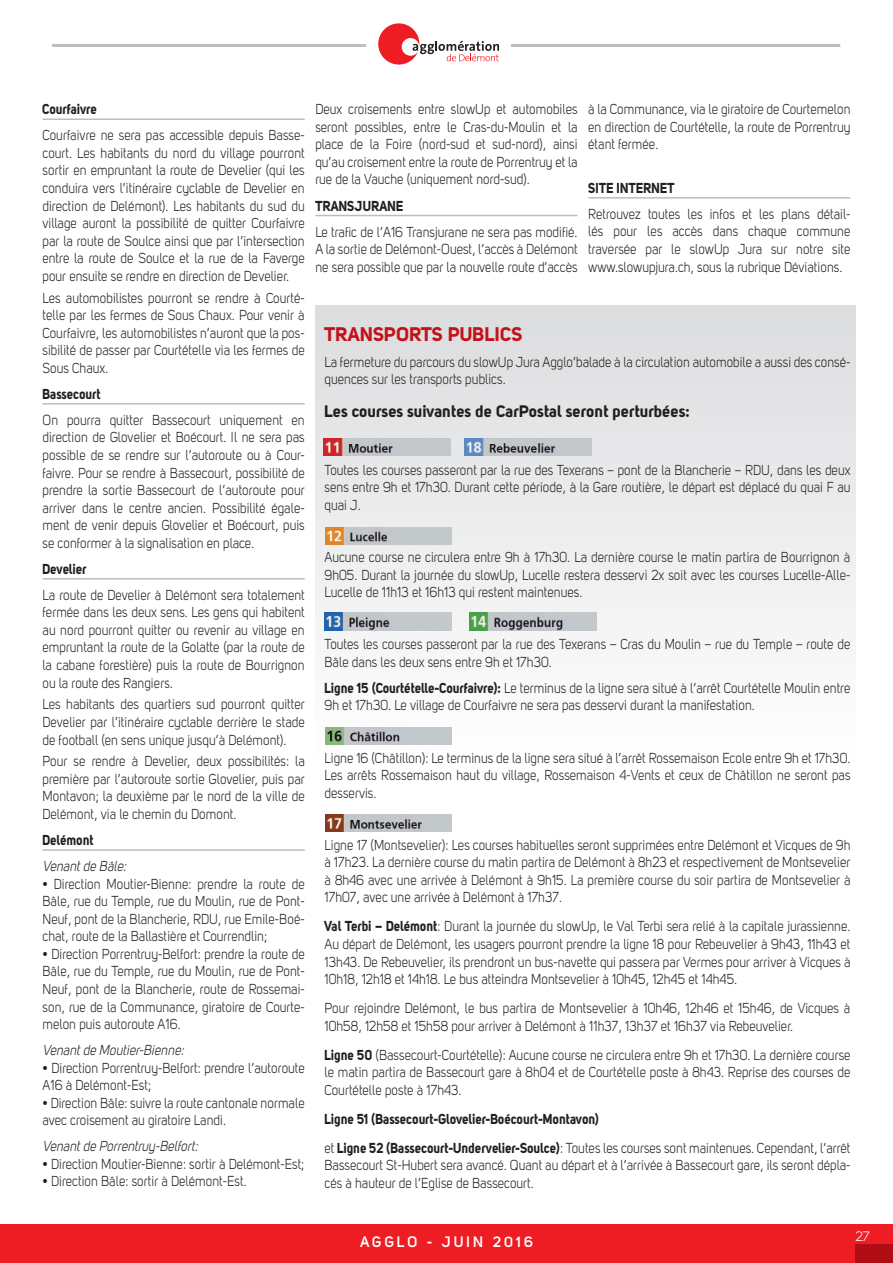
<style>
.page{position:relative;width:893px;height:1263px;background:#fff}
.page>*{position:absolute;margin:0;border:0;box-sizing:border-box;transform-origin:0 0}
.OFF-Sous-titre{font:19.5px "Uni Sans Bold";letter-spacing:-.005em;color:#c4121a}
.OFF-Sous-titre-2{font:16.5px "Uni Sans Bold";letter-spacing:.005em;color:#231f20}
.Sous-titre_Myriad{font:700 15px "Uni Sans Semi";letter-spacing:.185em;color:#fff}
.OFF-TXT_BASE{font:14.25px/17.5px "Uni Sans Book";letter-spacing:.005em;color:#231f20;text-align:justify;scale:.9 1}
.OFF-TXT_BASE-2{font:14.25px "Uni Sans Bold";letter-spacing:.005em;color:#231f20;scale:.9 1}
.OFF-TXT_BASE-3{font:italic 14.25px "Uni Sans Book";color:#231f20;scale:.9 1}
.t1{font:13.5px "Uni Sans Book";color:#fff}
.s1{font-family:"Uni Sans Bold"}
</style>
<div class="page">
<div style="left:315px;top:305px;width:541px;height:890px;background:linear-gradient(to bottom,#e3e4e6,#fff)"></div>
<div style="left:0;top:1225px;width:893px;height:38px;background:#ee1d23"></div>
<div style="left:856px;top:1244px;width:37px;height:19px;background:#b00d15"></div>
<svg style="left:378px;top:23px;width:121px;height:42px"></svg>
<hr style="left:52px;top:44px;width:314px;height:3px;background:#bcbdc0">
<hr style="left:511px;top:44px;width:329px;height:3px;background:#bcbdc0">
<img style="left:325px;top:528px;width:127px;height:17px">
<img style="left:325px;top:613px;width:126px;height:17px">
<img style="left:470px;top:613px;width:126px;height:17px">
<img style="left:325px;top:727px;width:127px;height:18px">
<img style="left:325px;top:815px;width:127px;height:17px">
<hr style="left:43px;top:118px;width:262px;height:2px;background:#bcbdc0">
<hr style="left:43px;top:403px;width:262px;height:1px;background:#bcbdc0">
<hr style="left:43px;top:578px;width:262px;height:1px;background:#bcbdc0">
<hr style="left:43px;top:849px;width:262px;height:2px;background:#bcbdc0">
<hr style="left:315px;top:215px;width:263px;height:1px;background:#bcbdc0">
<hr style="left:588px;top:197px;width:262px;height:2px;background:#bcbdc0">
<img style="left:324px;top:438px;width:127px;height:18px">
<img style="left:465px;top:438px;width:126px;height:18px">
<p class="OFF-TXT_BASE-2" style="left:43px;top:100px;width:62px">Courfaivre</p>
<p class="OFF-TXT_BASE" style="left:43px;top:127px;width:293px">Courfaivre ne sera pas accessible depuis Basse&shy;court. Les habitants du nord du village pourront sortir en empruntant la route de Develier (qui les conduira vers l’itinéraire cyclable de Develier en direction de Delémont). Les habitants du sud du village auront la possibilité de quitter Courfaivre par la route de Soulce ainsi que par l’intersection entre la route de Soulce et la rue de la Faverge pour ensuite se rendre en direction de Develier.</p>
<p class="OFF-TXT_BASE" style="left:43px;top:289px;width:293px">Les automobilistes pourront se rendre à Courté&shy;telle par les fermes de Sous Chaux. Pour venir à Courfaivre, les automobilistes n’auront que la pos&shy;sibilité de passer par Courtételle via les fermes de Sous Chaux.</p>
<p class="OFF-TXT_BASE-2" style="left:43px;top:385px;width:66px">Bassecourt</p>
<p class="OFF-TXT_BASE" style="left:43px;top:411px;width:293px">On pourra quitter Bassecourt uniquement en direction de Glovelier et Boécourt. Il ne sera pas possible de se rendre sur l’autoroute ou à Cour&shy;faivre. Pour se rendre à Bassecourt, possibilité de prendre la sortie Bassecourt de l’autoroute pour arriver dans le centre ancien. Possibilité égale&shy;ment de venir depuis Glovelier et Boécourt, puis se conformer à la signalisation en place.</p>
<p class="OFF-TXT_BASE-2" style="left:43px;top:560px;width:51px">Develier</p>
<p class="OFF-TXT_BASE" style="left:43px;top:586px;width:293px">La route de Develier à Delémont sera totalement fermée dans les deux sens. Les gens qui habitent au nord pourront quitter ou revenir au village en empruntant la route de la Golatte (par la route de la cabane forestière) puis la route de Bourrignon ou la route des Rangiers.</p>
<p class="OFF-TXT_BASE" style="left:43px;top:696px;width:293px">Les habitants des quartiers sud pourront quitter Develier par l’itinéraire cyclable derrière le stade de football (en sens unique jusqu’à Delémont).</p>
<p class="OFF-TXT_BASE" style="left:43px;top:752px;width:293px">Pour se rendre à Develier, deux possibilités: la première par l’autoroute sortie Glovelier, puis par Montavon; la deuxième par le nord de la ville de Delémont, via le chemin du Domont.</p>
<p class="OFF-TXT_BASE-2" style="left:43px;top:831px;width:59px">Delémont</p>
<p class="OFF-TXT_BASE-3" style="left:43px;top:858px;width:98px">Venantde Bâle:</p>
<p class="OFF-TXT_BASE" style="left:43px;top:875px;width:293px">• Direction Moutier-Bienne: prendre la route de Bâle, rue du Temple, rue du Moulin, rue de Pont-Neuf, pont de la Blancherie, RDU, rue Emile-Boé&shy;chat, route de la Ballastière et Courrendlin;</p>
<p class="OFF-TXT_BASE" style="left:43px;top:945px;width:293px">• Direction Porrentruy-Belfort: prendre la route de Bâle, rue du Temple, rue du Moulin, rue de Pont-Neuf, pont de la Blancherie, route de Rossemai&shy;son, rue de la Communance, giratoire de Courte&shy;melon puis autoroute A16.</p>
<p class="OFF-TXT_BASE-3" style="left:43px;top:1042px;width:162px">Venantde Moutier-Bienne:</p>
<p class="OFF-TXT_BASE" style="left:43px;top:1059px;width:293px">• Direction Porrentruy-Belfort: prendre l’autoroute<br>A16 à Delémont-Est;</p>
<p class="OFF-TXT_BASE" style="left:43px;top:1094px;width:293px">• Direction Bâle: suivre la route cantonale normale avec croisement au giratoire Landi.</p>
<p class="OFF-TXT_BASE-3" style="left:43px;top:1138px;width:177px">Venantde Porrentruy-Belfort:</p>
<p class="OFF-TXT_BASE" style="left:43px;top:1155px;width:293px">• Direction Moutier-Bienne: sortir à Delémont-Est;</p>
<p class="OFF-TXT_BASE" style="left:43px;top:1173px;width:228px">• Direction Bâle: sortir à Delémont-Est.</p>
<p class="OFF-TXT_BASE" style="left:315px;top:101px;width:293px">Deux croisements entre slowUp et automobiles seront possibles, entre le Cras-du-Moulin et la place de la Foire (nord-sud et sud-nord), ainsi qu’au croisement entre la route de Porrentruy et la rue de la Vauche (uniquement nord-sud).</p>
<p class="OFF-TXT_BASE-2" style="left:315px;top:197px;width:99px">TRANSJURANE</p>
<p class="OFF-TXT_BASE" style="left:315px;top:223px;width:293px">Le trafic de l’A16 Transjurane ne sera pas modifié.<br>A la sortie de Delémont-Ouest, l’accès à Delémont ne sera possible que par la nouvelle route d’accès</p>
<p class="OFF-TXT_BASE" style="left:588px;top:101px;width:293px">à la Communance, via le giratoire de Courtemelon en direction de Courtételle, la route de Porrentruy étant fermée.</p>
<p class="OFF-TXT_BASE-2" style="left:588px;top:179px;width:98px">SITE INTERNET</p>
<p class="OFF-TXT_BASE" style="left:588px;top:205px;width:293px">Retrouvez toutes les infos et les plans détail&shy;lés pour les accès dans chaque commune traversée par le slowUp Jura sur notre site www.slowupjura.ch, sous la rubrique Déviations.</p>
<p class="OFF-Sous-titre" style="left:324px;top:322px;width:200px">TRANSPORTS PUBLICS</p>
<p class="OFF-TXT_BASE" style="left:324px;top:353px;width:586px">La fermeture du parcours du slowUp Jura Agglo’balade à la circulation automobile a aussi des consé&shy;quences sur les transports publics.</p>
<p class="OFF-Sous-titre-2" style="left:324px;top:400px;width:367px">Les courses suivantes de CarPostal seront perturbées:</p>
<p class="OFF-TXT_BASE" style="left:324px;top:461px;width:586px">Toutes les courses passeront par la rue des Texerans – pont de la Blancherie – RDU, dans les deux sens entre 9h et 17h30. Durant cette période, à la Gare routière, le départ est déplacé du quai F au quai J.</p>
<p class="OFF-TXT_BASE" style="left:324px;top:548px;width:586px">Aucune course ne circulera entre 9h à 17h30. La dernière course le matin partira de Bourrignon à 9h05. Durant la journée du slowUp, Lucelle restera desservi 2x soit avec les courses Lucelle-Alle-Lucelle de 11h13 et 16h13 qui restent maintenues.</p>
<p class="OFF-TXT_BASE" style="left:324px;top:635px;width:586px">Toutes les courses passeront par la rue des Texerans – Cras du Moulin – rue du Temple – route de<br>Bâle dans les deux sens entre 9h et 17h30.</p>
<p class="OFF-TXT_BASE" style="left:324px;top:679px;width:586px"><span class="s1">Ligne 15 (Courtételle-Courfaivre):</span> Le terminus de la ligne sera situé à l’arrêt Courtételle Moulin entre<br>9h et 17h30. Le village de Courfaivre ne sera pas desservi durant la manifestation.</p>
<p class="OFF-TXT_BASE" style="left:324px;top:749px;width:586px">Ligne 16 (Châtillon): Le terminus de la ligne sera situé à l’arrêt Rossemaison Ecole entre 9h et 17h30.<br>Les arrêts Rossemaison haut du village, Rossemaison 4-Vents et ceux de Châtillon ne seront pas desservis.</p>
<p class="OFF-TXT_BASE" style="left:324px;top:836px;width:586px">Ligne 17 (Montsevelier): Les courses habituelles seront supprimées entre Delémont et Vicques de 9h à 17h23. La dernière course du matin partira de Delémont à 8h23 et respectivement de Montsevelier à 8h46 avec une arrivée à Delémont à 9h15. La première course du soir partira de Montsevelier à 17h07, avec une arrivée à Delémont à 17h37.</p>
<p class="OFF-TXT_BASE" style="left:324px;top:918px;width:586px"><span class="s1">Val Terbi – Delémont</span>: Durant la journée du slowUp, le Val Terbi sera relié à la capitale jurassienne.<br>Au départ de Delémont, les usagers pourront prendre la ligne 18 pour Rebeuvelier à 9h43, 11h43 et 13h43. De Rebeuvelier, ils prendront un bus-navette qui passera par Vermes pour arriver à Vicques à 10h18, 12h18 et 14h18. Le bus atteindra Montsevelier à 10h45, 12h45 et 14h45.</p>
<p class="OFF-TXT_BASE" style="left:324px;top:999px;width:586px">Pour rejoindre Delémont, le bus partira de Montsevelier à 10h46, 12h46 et 15h46, de Vicques à<br>10h58, 12h58 et 15h58 pour arriver à Delémont à 11h37, 13h37 et 16h37 via Rebeuvelier.</p>
<p class="OFF-TXT_BASE" style="left:324px;top:1046px;width:586px"><span class="s1">Ligne 50</span> (Bassecourt-Courtételle): Aucune course ne circulera entre 9h et 17h30. La dernière course le matin partira de Bassecourt gare à 8h04 et de Courtételle poste à 8h43. Reprise des courses de Courtételle poste à 17h43.</p>
<p class="OFF-TXT_BASE-2" style="left:324px;top:1110px;width:307px">Ligne 51 (Bassecourt-Glovelier-Boécourt-Montavon)</p>
<p class="OFF-TXT_BASE" style="left:324px;top:1139px;width:586px">et <span class="s1">Ligne 52 (Bassecourt-Undervelier-Soulce)</span>: Toutes les courses sont maintenues. Cependant, l’arrêt Bassecourt St-Hubert sera avancé. Quant au départ et à l’arrivée à Bassecourt gare, ils seront dépla&shy;cés à hauteur de l’Eglise de Bassecourt.</p>
<p class="Sous-titre_Myriad" style="left:360px;top:1232px;width:175px">AGGLO - JUIN 2016</p>
<p class="t1" style="left:855px;top:1228px;width:16px">27</p>
</div>
